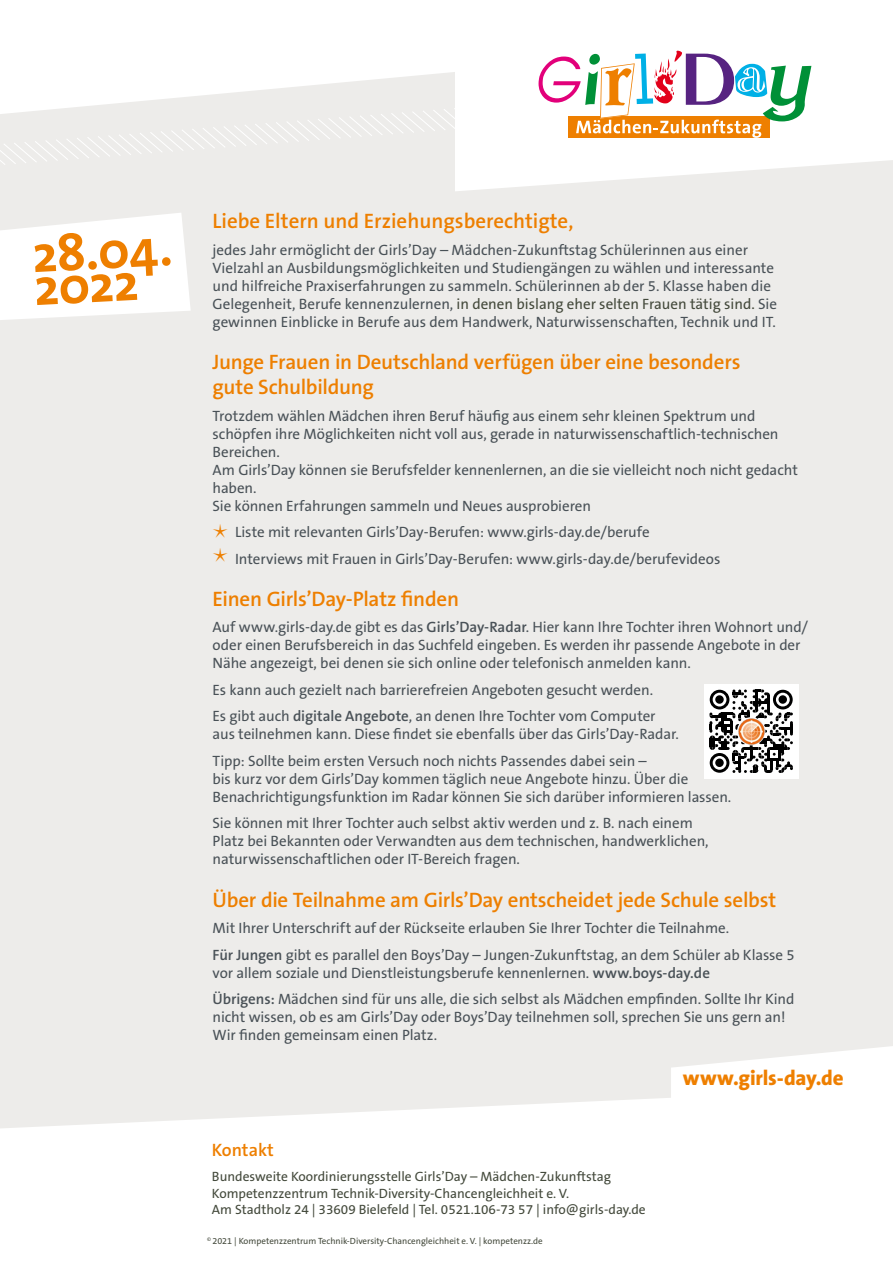
<style>
.page{position:relative;width:893px;height:1263px;background:#fff}
.page>*{position:absolute;margin:0;border:0;box-sizing:border-box;transform-origin:0 0}
.t1{font:52.5px "The Sans Bold Plain";color:#ee7f00}
.t2{font:600 21px/25.2px "The Sans B W6";letter-spacing:-.01em;color:#ee7f00}
.t3{font:800 21px "The Sans";letter-spacing:-.01em;color:#ee7f00}
.t4{font:600 18px "The Sans B W6";color:#ee7f00}
.t5{font:18px/24.5px "The Serif HP3 Lig";color:#ee7f00}
.t6{font:15px/18px "The Sans B W5 Plain";letter-spacing:-.005em;color:#495157}
.t7{font:13.5px/16.5px "The Sans B W5 Plain";color:#43493b}
.t8{font:9px "The Sans B W5 Plain";color:#43493b}
.s1{color:#43493b}
.s2{font-family:"The Sans B W6";font-weight:600}
</style>
<div class="page">
<div style="left:0;top:579px;width:893px;height:549px;background:#edecea"></div>
<div style="left:0;top:740px;width:436px;height:93px;background:#edecea"></div>
<div style="left:0;top:579px;width:436px;height:161px;background:#edecea"></div>
<svg style="left:671px;top:1044px;width:222px;height:66px"></svg>
<svg style="left:0;top:50px;width:893px;height:529px"></svg>
<div style="left:704px;top:684px;width:95px;height:95px;background:#fff"></div>
<svg style="left:709px;top:689px;width:84px;height:84px"></svg>
<div style="left:715px;top:695px;width:9px;height:9px;background:#000;border-radius:50%"></div>
<div style="left:778px;top:695px;width:9px;height:9px;background:#000;border-radius:50%"></div>
<svg style="left:715px;top:758px;width:9px;height:9px"></svg>
<svg style="left:737px;top:717px;width:28px;height:28px"></svg>
<img style="left:738px;top:718px;width:26px;height:27px">
<h1 class="t1" style="left:30px;top:210px;width:142px;rotate:-3deg">28.04.</h1>
<h1 class="t1" style="left:32px;top:243px;width:106px;rotate:-3deg">2022</h1>
<h2 class="t2" style="left:213px;top:209px;width:362px">Liebe Eltern und Erziehungsberechtigte,</h2>
<p class="t6" style="left:213px;top:241px;width:566px">jedes Jahr ermöglicht der Girls’Day – Mädchen-Zukunftstag Schülerinnen aus einer Vielzahl an Ausbildungsmöglichkeiten und Studiengängen zu wählen und interessante und hilfreiche Praxiserfahrungen zu sammeln. Schülerinnen ab der 5. Klasse haben die Gelegenheit, Berufe kennenzulernen, <span class="s1">in denen bislang eher selten Frauen tätig sind.</span> Sie gewinnen Einblicke in Berufe aus dem Handwerk, Naturwissenschaften, Technik und IT.</p>
<h2 class="t2" style="left:213px;top:349px;width:529px">Junge Frauen in Deutschland verfügen über eine besonders gute Schulbildung</h2>
<p class="t6" style="left:213px;top:407px;width:587px">Trotzdem wählen Mädchen ihren Beruf häufig aus einem sehr kleinen Spektrum und schöpfen ihre Möglichkeiten nicht voll aus, gerade in naturwissenschaftlich-technischen Bereichen.<br>Am Girls’Day können sie Berufsfelder kennenlernen, an die sie vielleicht noch nicht gedacht haben.<br>Sie können Erfahrungen sammeln und Neues ausprobieren</p>
<p class="t6" style="left:235px;top:519px;width:487px;line-height:26.5px">Liste mit relevanten Girls’Day-Berufen: www.girls-day.de/berufe<br>Interviews mit Frauen in Girls’Day-Berufen: www.girls-day.de/berufevideos</p>
<h2 class="t2" style="left:213px;top:586px;width:248px">Einen Girls’Day-Platz finden</h2>
<p class="t6" style="left:213px;top:618px;width:597px">Auf www.girls-day.de gibt es das <span class="s2">Girls’Day-Radar</span>. Hier kann Ihre Tochter ihren Wohnort und/ oder einen Berufsbereich in das Suchfeld eingeben. Es werden ihr passende Angebote in der<br>Nähe angezeigt, bei denen sie sich online oder telefonisch anmelden kann.</p>
<p class="t6" style="left:213px;top:677px;width:444px;line-height:26.5px">Es kann auch gezielt nach barrierefreien Angeboten gesucht werden.<br>Es gibt auch <span class="s2">digitale Angebote</span>, an denen Ihre Tochter vom Computer</p>
<p class="t6" style="left:213px;top:721px;width:468px;line-height:26.5px">aus teilnehmen kann. Diese findet sie ebenfalls über das Girls’Day-Radar.<br>Tipp: Sollte beim ersten Versuch noch nichts Passendes dabei sein –</p>
<p class="t6" style="left:213px;top:770px;width:520px">bis kurz vor dem Girls’Day kommen täglich neue Angebote hinzu. Über die<br>Benachrichtigungsfunktion im Radar können Sie sich darüber informieren lassen.</p>
<p class="t6" style="left:213px;top:814px;width:498px">Sie können mit Ihrer Tochter auch selbst aktiv werden und z. B. nach einem<br>Platz bei Bekannten oder Verwandten aus dem technischen, handwerklichen, naturwissenschaftlichen oder IT-Bereich fragen.</p>
<h2 class="t2" style="left:213px;top:887px;width:565px">Über die Teilnahme am Girls’Day entscheidet jede Schule selbst</h2>
<p class="t6" style="left:213px;top:915px;width:584px;line-height:26.5px">Mit Ihrer Unterschrift auf der Rückseite erlauben Sie Ihrer Tochter die Teilnahme.<br><span class="s2">Für Jungen</span> gibt es parallel den Boys’Day – Jungen-Zukunftstag, an dem Schüler ab Klasse 5</p>
<p class="t6" style="left:213px;top:959px;width:583px;line-height:26.5px">vor allem soziale und Dienstleistungsberufe kennenlernen. <span class="s2">www.boys-day.de<br>Übrigens:</span> Mädchen sind für uns alle, die sich selbst als Mädchen empfinden. Sollte Ihr Kind</p>
<p class="t6" style="left:213px;top:1008px;width:574px">nicht wissen, ob es am Girls’Day oder Boys’Day teilnehmen soll, sprechen Sie uns gern an!<br>Wir finden gemeinsam einen Platz.</p>
<p class="t5" style="left:213px;top:519px;width:17px">⋆ ⋆</p>
<p class="t4" style="left:212px;top:1138px;width:63px">Kontakt</p>
<p class="t7" style="left:212px;top:1168px;width:435px">Bundesweite Koordinierungsstelle Girls’Day – Mädchen-Zukunftstag<br>Kompetenzzentrum Technik-Diversity-Chancengleichheit e. V.<br>Am Stadtholz 24 | 33609 Bielefeld | Tel. 0521.106-73 57 | info@girls-day.de</p>
<p class="t8" style="left:207px;top:1235px;width:337px"><sup>©</sup> 2021 | Kompetenzzentrum Technik-Diversity-Chancengleichheit e. V. | kompetenzz.de</p>
<h2 class="t3" style="left:683px;top:1060px;width:162px">www.girls-day.de</h2>
</div>
